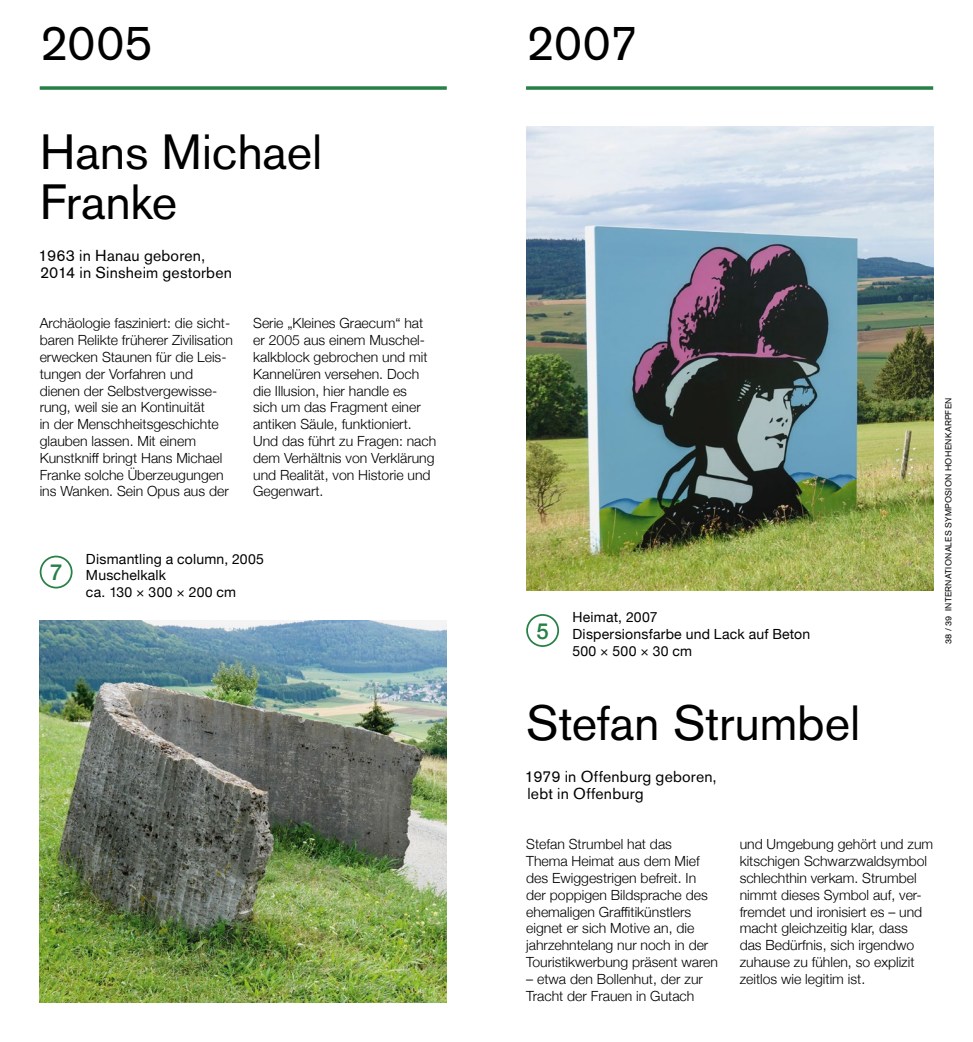
<style>
.page{position:relative;width:973px;height:1042px;background:#fff}
.page>*{position:absolute;margin:0;border:0;box-sizing:border-box;transform-origin:0 0}
.t1{font:49px/50.4px "Akzidenz Grotesk BE";letter-spacing:-.005em;color:#000}
.t2{font:500 22.05px "Helvetica Neue";color:#278045}
.t3{font:15.75px/16.8px "Akzidenz Grotesk BE";letter-spacing:.01em;color:#000}
.t4{font:300 14px/16.8px "Helvetica Neue";color:#000}
.t5{font:14px/16.8px "Helvetica Neue";letter-spacing:.015em;color:#000}
.t6{font:8.75px "Akzidenz Grotesk BE";letter-spacing:.035em;color:#000}
</style>
<div class="page">
<img style="left:39px;top:86px;width:895px;height:917px">
<h1 class="t1" style="left:40px;top:17px;width:115px">2005</h1>
<h1 class="t1" style="left:40px;top:127px;width:284px">Hans Michael<br>Franke</h1>
<p class="t3" style="left:39px;top:247px;width:195px">1963 in Hanau geboren,<br>2014 in Sinsheim gestorben</p>
<p class="t4" style="left:40px;top:314px;width:195px">Archäologie fasziniert: die sicht&shy;baren Relikte früherer Zivilisation erwecken Staunen für die Leis&shy;tungen der Vorfahren und dienen der Selbstvergewisse&shy;rung, weil sie an Kontinuität<br>in der Menschheitsgeschichte glauben lassen. Mit einem<br>Kunstkniff bringt Hans Michael<br>Franke solche Überzeugungen ins Wanken. Sein Opus aus der</p>
<p class="t4" style="left:253px;top:314px;width:185px">Serie „Kleines Graecum“ hat er 2005 aus einem Muschel&shy;kalkblock gebrochen und mit<br>Kannelüren versehen. Doch die Illusion, hier handle es<br>sich um das Fragment einer antiken Säule, funktioniert.<br>Und das führt zu Fragen: nach dem Verhältnis von Verklärung und Realität, von Historie und<br>Gegenwart.</p>
<h2 class="t2" style="left:50px;top:555px;width:14px">7</h2>
<p class="t5" style="left:86px;top:551px;width:179px">Dismantling a column, 2005<br>Muschelkalk<br>ca. 130 × 300 × 200 cm</p>
<h1 class="t1" style="left:526px;top:17px;width:113px">2007</h1>
<h2 class="t2" style="left:536px;top:613px;width:14px">5</h2>
<p class="t5" style="left:572px;top:610px;width:239px">Heimat, 2007<br>Dispersionsfarbe und Lack auf Beton<br>500 × 500 × 30 cm</p>
<p class="t6" style="left:943px;top:644px;width:248px;rotate:-90deg">38 / 39 INTERNATIONALES SYMPOSION HOHENKARPFEN</p>
<h1 class="t1" style="left:526px;top:698px;width:335px">Stefan Strumbel</h1>
<p class="t3" style="left:525px;top:768px;width:193px">1979 in Offenburg geboren, lebt in Offenburg</p>
<p class="t4" style="left:526px;top:835px;width:193px">Stefan Strumbel hat das<br>Thema Heimat aus dem Mief des Ewiggestrigen befreit. In der poppigen Bildsprache des ehemaligen Graffitikünstlers eignet er sich Motive an, die jahrzehntelang nur noch in der<br>Touristikwerbung präsent waren</p>
<p class="t4" style="left:526px;top:969px;width:178px">– etwa den Bollenhut, der zur<br>Tracht der Frauen in Gutach</p>
<p class="t4" style="left:739px;top:835px;width:195px">und Umgebung gehört und zum kitschigen Schwarzwaldsymbol schlechthin verkam. Strumbel nimmt dieses Symbol auf, ver&shy;fremdet und ironisiert es – und macht gleichzeitig klar, dass das Bedürfnis, sich irgendwo zuhause zu fühlen, so explizit zeitlos wie legitim ist.</p>
</div>
